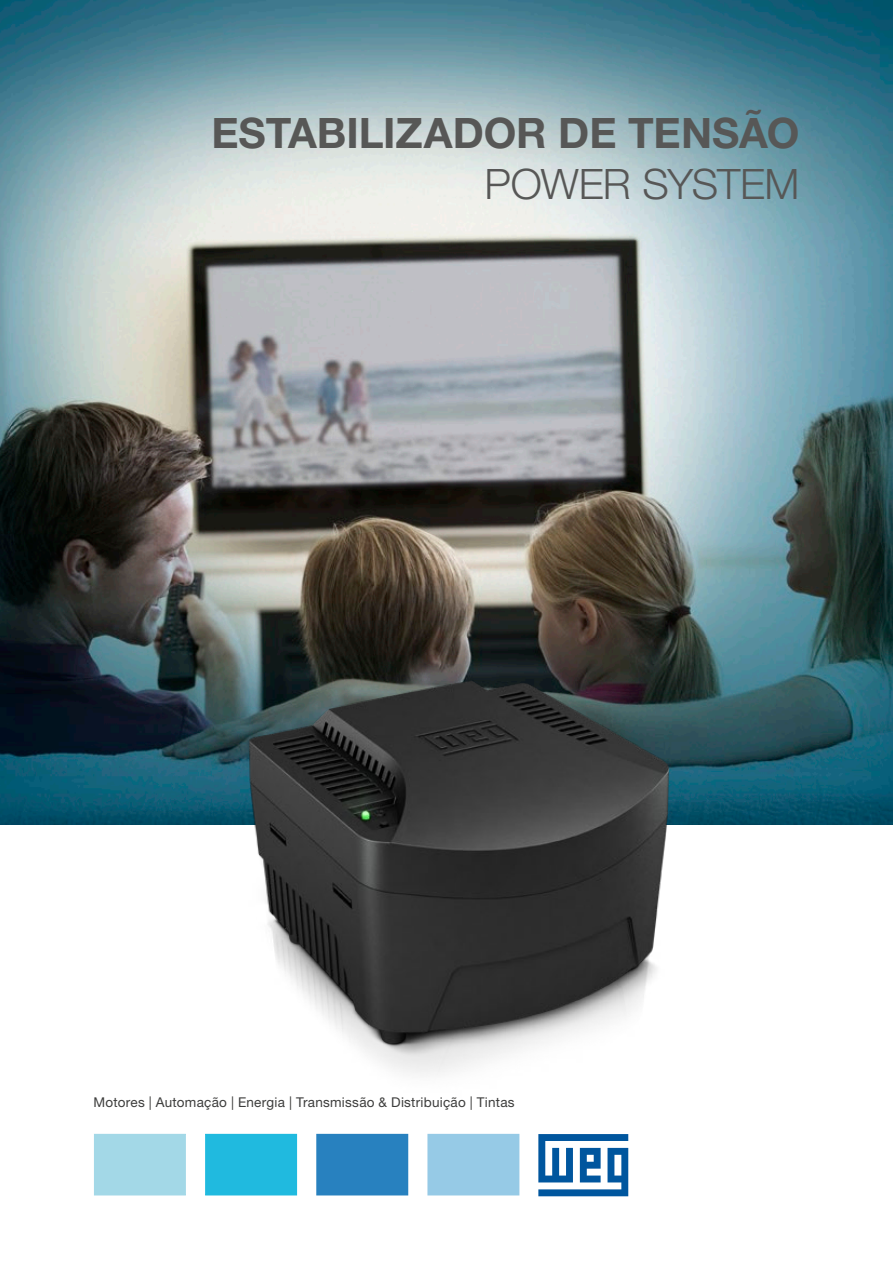
<style>
.page{position:relative;width:893px;height:1263px;background:#fff}
.page>*{position:absolute;margin:0;border:0;box-sizing:border-box;transform-origin:0 0}
.t1{font:700 42px "Helvetica Neue LT Pro";color:#575756}
.t2{font:300 42px "Helvetica Neue LT Pro";letter-spacing:-.02em;color:#575756}
.t3{font:13.5px "Helvetica Neue LT Pro";letter-spacing:.02em;color:#3d3d3c}
</style>
<div class="page">
<img style="left:0;top:0;width:893px;height:825px">
<img style="left:204px;top:614px;width:520px;height:520px">
<div style="left:94px;top:1134px;width:91px;height:61px;background:#a3d8e7"></div>
<div style="left:206px;top:1134px;width:91px;height:61px;background:#20badf"></div>
<div style="left:317px;top:1134px;width:91px;height:61px;background:#2881bf"></div>
<div style="left:428px;top:1134px;width:91px;height:61px;background:#96cae6"></div>
<svg style="left:538px;top:1134px;width:90px;height:62px"></svg>
<h1 class="t1" style="left:211px;top:107px;width:590px">ESTABILIZADOR DE TENSÃO</h1>
<h1 class="t2" style="left:485px;top:158px;width:316px">POWER SYSTEM</h1>
<p class="t3" style="left:94px;top:1094px;width:423px">Motores | Automação | Energia | Transmissão &amp; Distribuição | Tintas</p>
</div>
